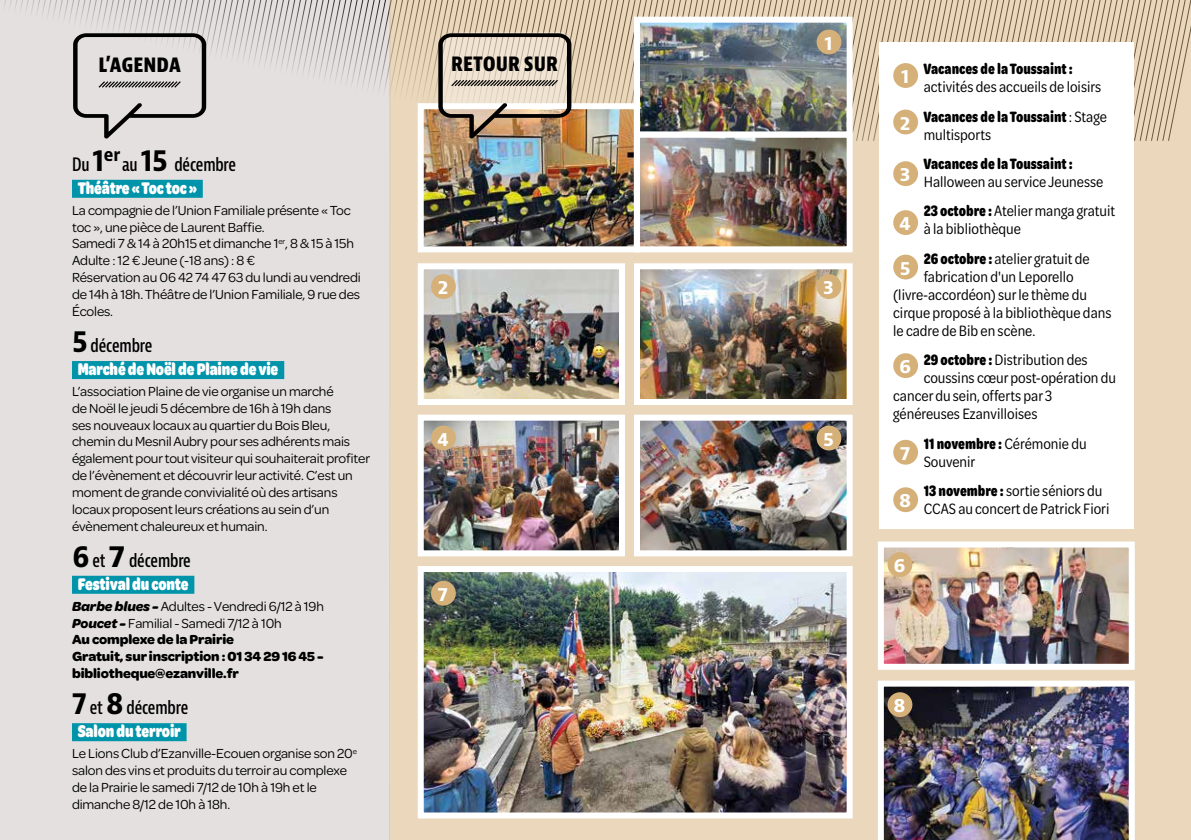
<style>
.page{position:relative;width:1191px;height:840px;background:#fff}
.page>*{position:absolute;margin:0;border:0;box-sizing:border-box;transform-origin:0 0}
.t1{font:700 condensed 21px "Bernina Sans";color:#000}
.t2{font:700 18.6px "Bernina Sans";color:#fff}
.t3{font:900 18px "Omnes Cond";letter-spacing:-.01em;color:#fff;scale:.9 1}
.t4{font:600 condensed 18px "Bernina Sans";letter-spacing:-.01em;color:#000;scale:.9 1}
.t5{font:16px/18px "Omnes Narrow";color:#000}
.t6{font:700 16px "Omnes Narrow";color:#000}
.t7{font:14px/16.8px "Omnes";letter-spacing:-.01em;color:#000}
.t8{font:700 14px/16.8px "Omnes";letter-spacing:-.01em;color:#000}
.s1{font-weight:700;font-stretch:normal;font-size:30px}
.s2{font-style:italic}
.s3{font-weight:400}
.s4{font-family:"Bernina Sans";font-weight:700;font-size:18.6px;color:#fff}
.s5{font-weight:700}
</style>
<div class="page">
<div style="left:0;top:141px;width:389px;height:698px;background:#e4e0e0"></div>
<div style="left:72px;top:180px;width:131px;height:18px;background:#0094aa"></div>
<div style="left:72px;top:361px;width:212px;height:18px;background:#0094aa"></div>
<div style="left:72px;top:575px;width:122px;height:18px;background:#0094aa"></div>
<div style="left:72px;top:722px;width:115px;height:18px;background:#0094aa"></div>
<div style="left:389px;top:141px;width:802px;height:698px;background:#ead7bc"></div>
<img style="left:425px;top:270px;width:193px;height:128px">
<div style="left:418px;top:263px;width:207px;height:142px;border:6px solid #fff"></div>
<img style="left:425px;top:421px;width:193px;height:128px">
<div style="left:418px;top:414px;width:207px;height:142px;border:6px solid #fff"></div>
<img style="left:425px;top:572px;width:420px;height:239px">
<div style="left:418px;top:565px;width:434px;height:253px;border:6px solid #fff"></div>
<img style="left:641px;top:270px;width:204px;height:128px">
<div style="left:634px;top:263px;width:218px;height:142px;border:6px solid #fff"></div>
<img style="left:641px;top:421px;width:204px;height:128px">
<div style="left:634px;top:414px;width:218px;height:142px;border:6px solid #fff"></div>
<img style="left:885px;top:548px;width:242px;height:114px">
<div style="left:878px;top:541px;width:256px;height:128px;border:6px solid #fff"></div>
<img style="left:878px;top:680px;width:256px;height:159px">
<div style="left:879px;top:42px;width:254px;height:486px;background:#fff"></div>
<div style="left:893px;top:161px;width:25px;height:25px;background:#d5b079;border-radius:50%"></div>
<div style="left:893px;top:210px;width:25px;height:25px;background:#d5b079;border-radius:50%"></div>
<div style="left:893px;top:254px;width:25px;height:25px;background:#d5b079;border-radius:50%"></div>
<div style="left:893px;top:353px;width:25px;height:25px;background:#d5b079;border-radius:50%"></div>
<div style="left:893px;top:439px;width:25px;height:25px;background:#d5b079;border-radius:50%"></div>
<div style="left:893px;top:487px;width:25px;height:25px;background:#d5b079;border-radius:50%"></div>
<img style="left:425px;top:141px;width:208px;height:104px">
<div style="left:418px;top:103px;width:222px;height:149px;border:6px solid #fff"></div>
<img style="left:641px;top:141px;width:204px;height:104px">
<div style="left:634px;top:131px;width:218px;height:121px;border:6px solid #fff"></div>
<div style="left:431px;top:274px;width:25px;height:25px;background:#d5b079;border-radius:50%"></div>
<div style="left:431px;top:425px;width:25px;height:25px;background:#d5b079;border-radius:50%"></div>
<div style="left:431px;top:580px;width:25px;height:25px;background:#d5b079;border-radius:50%"></div>
<div style="left:887px;top:552px;width:25px;height:24px;background:#d5b079;border-radius:50%"></div>
<div style="left:887px;top:691px;width:25px;height:25px;background:#d5b079;border-radius:50%"></div>
<div style="left:816px;top:274px;width:25px;height:25px;background:#d5b079;border-radius:50%"></div>
<div style="left:816px;top:425px;width:25px;height:25px;background:#d5b079;border-radius:50%"></div>
<img style="left:0;top:0;width:1191px;height:141px">
<h1 class="t1" style="left:99px;top:51px;width:84px">L’AGENDA</h1>
<p class="t4" style="left:72px;top:153px;width:184px">Du <span class="s1">1</span><sup>er</sup>au <span class="s1">15</span> décembre</p>
<p class="t3" style="left:78px;top:175px;width:134px">Théâtre «Toc toc»</p>
<p class="t7" style="left:72px;top:201px;width:290px">La compagnie de l’Union Familiale présente «Toc toc », une pièce de Laurent Baffie.<br>Samedi 7 &amp; 14 à 20h15 et dimanche 1<sup>er</sup>, 8 &amp; 15 à 15h Adulte : 12 € Jeune (-18 ans) : 8 €<br>Réservation au 06 42 74 47 63 du lundi au vendredi de 14h à 18h. Théâtre de l’Union Familiale, 9 rue des Écoles.</p>
<p class="t4" style="left:72px;top:334px;width:91px"><span class="s1">5</span> décembre</p>
<p class="t3" style="left:78px;top:356px;width:224px">Marché de Noël de Plaine de vie</p>
<p class="t7" style="left:72px;top:382px;width:300px">L’association Plaine de vie organise un marché<br>de Noël le jeudi 5 décembre de 16h à 19h dans<br>ses nouveaux locaux au quartier du Bois Bleu, chemin du Mesnil Aubry pour ses adhérents mais également pour tout visiteur qui souhaiterait profiter de l’évènement et découvrir leur activité. C’est un moment de grande convivialité où des artisans locaux proposent leurs créations au sein d’un évènement chaleureux et humain.</p>
<p class="t4" style="left:72px;top:549px;width:134px"><span class="s1">6</span> et <span class="s1">7</span> décembre</p>
<p class="t3" style="left:78px;top:571px;width:125px">Festival du conte</p>
<p class="t8" style="left:72px;top:596px;width:253px"><span class="s2">Barbe blues -</span> <span class="s3">Adultes - Vendredi 6/12 à 19h </span><span class="s2">Poucet -</span> <span class="s3">Familial - Samedi 7/12 à 10h<br></span>Au complexe de la Prairie<br>Gratuit, sur inscription : 01 34 29 16 45 - bibliotheque@ezanville.fr</p>
<p class="t4" style="left:72px;top:696px;width:131px"><span class="s1">7</span> et <span class="s1">8</span> décembre</p>
<p class="t3" style="left:78px;top:718px;width:116px">Salon du terroir</p>
<p class="t7" style="left:72px;top:743px;width:286px">Le Lions Club d’Ezanville-Ecouen organise son 20<sup>e </sup>salon des vins et produits du terroir au complexe de la Prairie le samedi 7/12 de 10h à 19h et le dimanche 8/12 de 10h à 18h.</p>
<h1 class="t1" style="left:451px;top:50px;width:108px">RETOUR SUR</h1>
<h2 class="t2" style="left:438px;top:275px;width:12px">2</h2>
<h2 class="t2" style="left:437px;top:426px;width:13px">4</h2>
<h2 class="t2" style="left:438px;top:581px;width:12px">7</h2>
<h2 class="t2" style="left:824px;top:31px;width:10px">1</h2>
<h2 class="t2" style="left:823px;top:275px;width:12px">3</h2>
<h2 class="t2" style="left:823px;top:426px;width:12px">5</h2>
<p class="t6" style="left:923px;top:58px;width:151px">Vacances de la Toussaint :</p>
<p class="t5" style="left:900px;top:71px;width:208px;line-height:29.4px;text-indent:24px">activités des accueils de loisirs<br><span class="s4">2</span> <span class="s5">Vacances de la Toussaint</span> : Stage</p>
<p class="t5" style="left:923px;top:124px;width:69px">multisports</p>
<h2 class="t2" style="left:900px;top:162px;width:12px">3</h2>
<h2 class="t2" style="left:901px;top:64px;width:10px">1</h2>
<p class="t6" style="left:923px;top:153px;width:151px">Vacances de la Toussaint :</p>
<p class="t5" style="left:923px;top:172px;width:181px">Halloween au service Jeunesse</p>
<h2 class="t2" style="left:899px;top:211px;width:13px">4</h2>
<p class="t5" style="left:923px;top:201px;width:193px"><span class="s5">23 octobre :</span> Atelier manga gratuit à la bibliothèque</p>
<p class="t5" style="left:923px;top:248px;width:167px"><span class="s5">26 octobre :</span> atelier gratuit de</p>
<p class="t5" style="left:923px;top:266px;width:151px">fabrication d'un Leporello</p>
<p class="t5" style="left:893px;top:284px;width:195px">(livre-accordéon) sur le thème du</p>
<p class="t5" style="left:893px;top:302px;width:220px">cirque proposé à la bibliothèque dans</p>
<p class="t5" style="left:893px;top:320px;width:143px">le cadre de Bib en scène.</p>
<p class="t5" style="left:899px;top:350px;width:190px"><span class="s4">6</span> <span class="s5">29 octobre :</span> Distribution des</p>
<p class="t5" style="left:923px;top:368px;width:194px">coussins cœur post-opération du</p>
<p class="t5" style="left:893px;top:386px;width:160px">cancer du sein, offerts par 3</p>
<p class="t5" style="left:893px;top:404px;width:146px">généreuses Ezanvilloises</p>
<h2 class="t2" style="left:900px;top:440px;width:12px">7</h2>
<p class="t5" style="left:923px;top:433px;width:164px"><span class="s5">11 novembre :</span> Cérémonie du<br>Souvenir</p>
<h2 class="t2" style="left:899px;top:488px;width:14px">8</h2>
<p class="t5" style="left:923px;top:481px;width:187px"><span class="s5">13 novembre :</span> sortie séniors du<br>CCAS au concert de Patrick Fiori</p>
<h2 class="t2" style="left:900px;top:255px;width:12px">5</h2>
<h2 class="t2" style="left:893px;top:553px;width:14px">6</h2>
<h2 class="t2" style="left:893px;top:693px;width:14px">8</h2>
</div>
